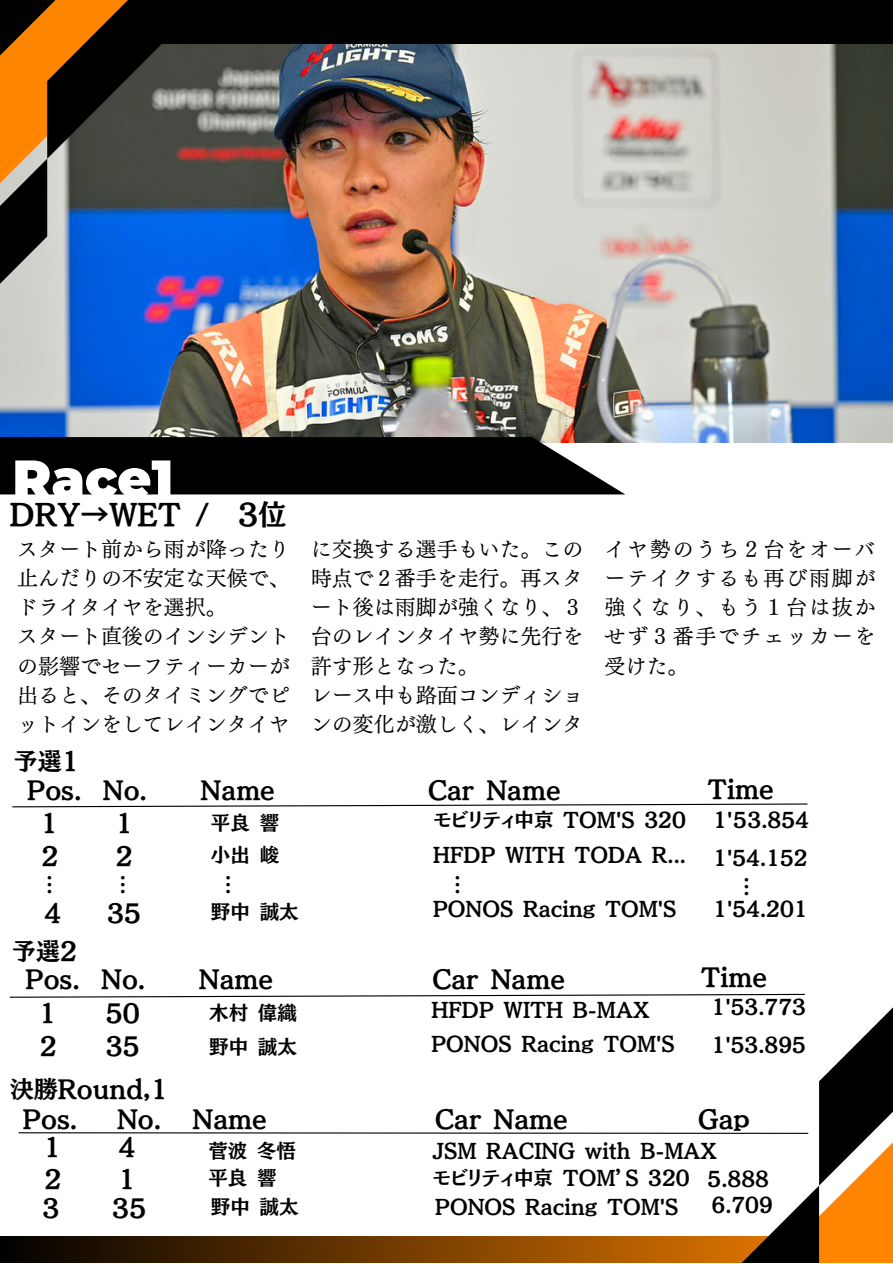
<style>
.page{position:relative;width:893px;height:1264px;background:#fff}
.page>*{position:absolute;margin:0;border:0;box-sizing:border-box;transform-origin:0 0}
.t1{font:900 52.5px "Montserrat";color:#fff}
.t2{font:28.5px "TEST Mode Min B B";color:#000}
.t3{font:24px "TEST Mode Min B B";color:#000}
.t4{font:21px/29.2px "Canva UD Mincho Pr 6 N M";color:#000;text-align:justify}
.t5{font:20.7px "TEST Mode Min B B";color:#000}
.t6{font:19.5px "TEST Mode Min B B";color:#000}
</style>
<div class="page">
<div style="left:0;top:0;width:892px;height:92px;background:#000"></div>
<img style="left:0;top:44px;width:892px;height:398px">
<svg style="left:0;top:0;width:232px;height:398px;background:#555e71"></svg>
<svg style="left:0;top:437px;width:625px;height:57px;background:#111110"></svg>
<svg style="left:12px;top:803px;width:796px;height:5px"></svg>
<svg style="left:9px;top:993px;width:883px;height:269px"></svg>
<p class="t1" style="left:12px;top:446px;width:163px">Race1</p>
<p class="t2" style="left:10px;top:500px;width:278px">DRY→WET / 3位</p>
<p class="t4" style="left:17px;top:534px;width:274px">スタート前から雨が降ったり止んだりの不安定な天候で、</p>
<p class="t4" style="left:17px;top:592px;width:211px">ドライタイヤを選択。</p>
<p class="t4" style="left:17px;top:621px;width:274px">スタート直後のインシデントの影響でセーフティーカーが出ると、そのタイミングでピットインをしてレインタイヤ</p>
<p class="t3" style="left:14px;top:749px;width:66px">予選1</p>
<p class="t4" style="left:311px;top:534px;width:274px">に交換する選手もいた。この時点で２番手を走行。再スタート後は雨脚が強くなり、３台のレインタイヤ勢に先行を許す形となった。</p>
<p class="t4" style="left:311px;top:680px;width:274px">レース中も路面コンディションの変化が激しく、レインタ</p>
<p class="t4" style="left:604px;top:534px;width:272px">イヤ勢のうち２台をオーバーテイクするも再び雨脚が強くなり、もう１台は抜かせず３番手でチェッカーを受けた。</p>
<p class="t3" style="left:27px;top:777px;width:56px">Pos.</p>
<p class="t3" style="left:103px;top:777px;width:46px">No.</p>
<p class="t3" style="left:201px;top:777px;width:76px">Name</p>
<p class="t3" style="left:707px;top:776px;width:68px">Time</p>
<p class="t3" style="left:41px;top:811px;width:19px">1</p>
<p class="t3" style="left:41px;top:844px;width:20px">２</p>
<p class="t5" style="left:39px;top:895px;width:22px;rotate:-90deg">…</p>
<p class="t3" style="left:44px;top:900px;width:19px">4</p>
<p class="t3" style="left:428px;top:777px;width:134px">Car Name</p>
<p class="t6" style="left:433px;top:810px;width:254px">モビリティ中京 TOM'S 320</p>
<p class="t6" style="left:433px;top:844px;width:254px">HFDP WITH TODA R...</p>
<p class="t5" style="left:447px;top:895px;width:22px;rotate:-90deg">…</p>
<p class="t6" style="left:433px;top:899px;width:245px">PONOS Racing TOM'S</p>
<p class="t6" style="left:713px;top:810px;width:97px">1'５3.854</p>
<p class="t3" style="left:116px;top:811px;width:19px">1</p>
<p class="t3" style="left:116px;top:844px;width:19px">2</p>
<p class="t5" style="left:112px;top:895px;width:22px;rotate:-90deg">…</p>
<p class="t3" style="left:107px;top:900px;width:36px">35</p>
<p class="t6" style="left:211px;top:813px;width:70px">平良響</p>
<p class="t6" style="left:211px;top:845px;width:70px">小出峻</p>
<p class="t5" style="left:218px;top:895px;width:22px;rotate:-90deg">…</p>
<p class="t6" style="left:211px;top:901px;width:89px">野中誠太</p>
<p class="t6" style="left:713px;top:847px;width:96px">1'54.152</p>
<p class="t6" style="left:713px;top:899px;width:96px">1'54.201</p>
<p class="t5" style="left:736px;top:896px;width:22px;rotate:-90deg">…</p>
<p class="t3" style="left:12px;top:938px;width:66px">予選2</p>
<p class="t3" style="left:25px;top:967px;width:56px">Pos.</p>
<p class="t3" style="left:101px;top:967px;width:46px">No.</p>
<p class="t3" style="left:199px;top:967px;width:76px">Name</p>
<p class="t3" style="left:700px;top:965px;width:68px">Time</p>
<p class="t3" style="left:39px;top:1000px;width:19px">1</p>
<p class="t3" style="left:39px;top:1033px;width:20px">２</p>
<p class="t3" style="left:432px;top:967px;width:134px">Car Name</p>
<p class="t6" style="left:431px;top:999px;width:219px">HFDP WITH B-MAX</p>
<p class="t6" style="left:431px;top:1034px;width:245px">PONOS Racing TOM'S</p>
<p class="t6" style="left:711px;top:997px;width:96px">1'53.773</p>
<p class="t3" style="left:106px;top:1000px;width:36px">50</p>
<p class="t3" style="left:106px;top:1033px;width:36px">35</p>
<p class="t6" style="left:209px;top:1002px;width:89px">木村偉織</p>
<p class="t6" style="left:209px;top:1037px;width:89px">野中誠太</p>
<p class="t6" style="left:711px;top:1034px;width:96px">1'53.895</p>
<p class="t3" style="left:10px;top:1077px;width:159px">決勝Round,1</p>
<p class="t3" style="left:44px;top:1134px;width:19px">1</p>
<p class="t3" style="left:44px;top:1167px;width:20px">２</p>
<p class="t3" style="left:42px;top:1196px;width:19px">3</p>
<p class="t3" style="left:23px;top:1106px;width:56px">Pos.</p>
<p class="t3" style="left:117px;top:1106px;width:46px">No.</p>
<p class="t3" style="left:193px;top:1106px;width:76px">Name</p>
<p class="t3" style="left:698px;top:1106px;width:53px">Gap</p>
<p class="t3" style="left:435px;top:1106px;width:134px">Car Name</p>
<p class="t6" style="left:432px;top:1140px;width:286px">JSM RACING with B-MAX</p>
<p class="t6" style="left:432px;top:1167px;width:259px">モビリティ中京 TOM’S 320</p>
<p class="t6" style="left:435px;top:1197px;width:245px">PONOS Racing TOM'S</p>
<p class="t3" style="left:119px;top:1134px;width:19px">4</p>
<p class="t3" style="left:119px;top:1167px;width:19px">1</p>
<p class="t3" style="left:112px;top:1196px;width:36px">35</p>
<p class="t6" style="left:208px;top:1140px;width:89px">菅波冬悟</p>
<p class="t6" style="left:208px;top:1167px;width:70px">平良響</p>
<p class="t6" style="left:211px;top:1197px;width:89px">野中誠太</p>
<p class="t6" style="left:707px;top:1168px;width:63px">5.888</p>
<p class="t6" style="left:711px;top:1194px;width:63px">6.709</p>
</div>
